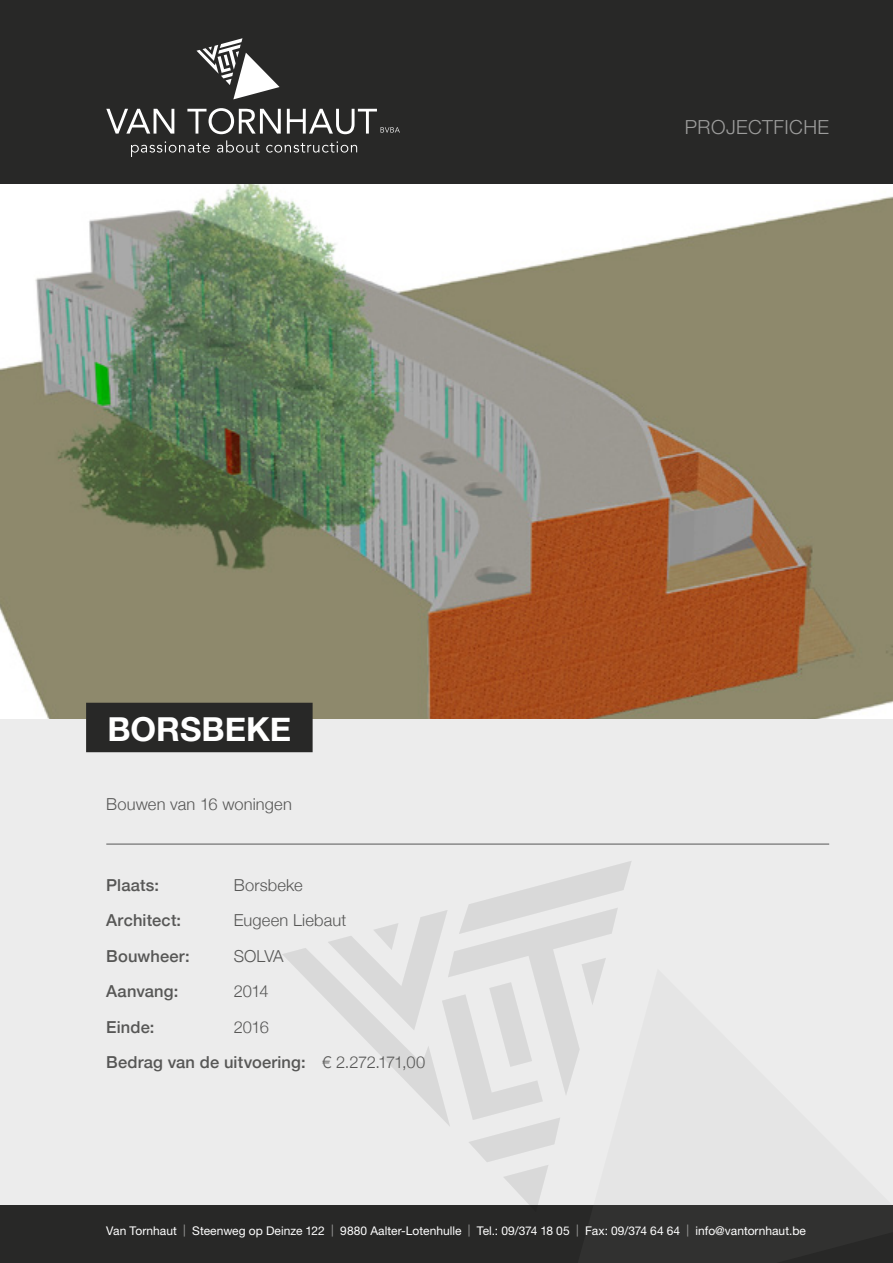
<style>
.page{position:relative;width:893px;height:1263px;background:#fff}
.page>*{position:absolute;margin:0;border:0;box-sizing:border-box;transform-origin:0 0}
.t1{font:700 33px "Helvetica Neue";color:#fff}
.t2{font:300 19.5px "Helvetica Neue LT Std";letter-spacing:.025em;color:#9d9d9c}
.t3{font:500 16.5px/35.5px "Helvetica Neue";letter-spacing:.01em;color:#575756}
.t4{font:300 16.5px "Helvetica Neue";letter-spacing:.01em;color:#575756}
.t5{font:12px "Helvetica Neue LT Std";color:#fff}
.s1{font-weight:300}
.s2{color:#9d9d9c}
</style>
<div class="page">
<div style="left:0;top:527px;width:893px;height:736px;background:#ececec"></div>
<div style="left:0;top:1205px;width:893px;height:58px;background:#282827"></div>
<svg style="left:282px;top:861px;width:349px;height:344px"></svg>
<svg style="left:562px;top:968px;width:69px;height:237px"></svg>
<img style="left:0;top:184px;width:893px;height:535px">
<div style="left:0;top:0;width:893px;height:184px;background:#282827"></div>
<hr style="left:106px;top:844px;width:723px;height:1px;background:#575756">
<div style="left:86px;top:703px;width:227px;height:49px;background:#282827"></div>
<svg style="left:106px;top:109px;width:68px;height:25px"></svg>
<svg style="left:187px;top:108px;width:94px;height:26px"></svg>
<svg style="left:131px;top:141px;width:79px;height:16px"></svg>
<svg style="left:217px;top:140px;width:43px;height:13px"></svg>
<svg style="left:266px;top:141px;width:91px;height:12px"></svg>
<svg style="left:196px;top:38px;width:84px;height:61px"></svg>
<svg style="left:287px;top:109px;width:113px;height:25px"></svg>
<h1 class="t1" style="left:107px;top:703px;width:185px">BORSBEKE</h1>
<h3 class="t4" style="left:106px;top:790px;width:187px">Bouwen van 16 woningen</h3>
<h3 class="t3" style="left:106px;top:866px;width:54px">Plaats:</h3>
<h3 class="t4" style="left:234px;top:871px;width:70px">Borsbeke</h3>
<h3 class="t3" style="left:106px;top:902px;width:76px">Architect:</h3>
<h3 class="t4" style="left:234px;top:907px;width:114px">Eugeen Liebaut</h3>
<h3 class="t3" style="left:106px;top:937px;width:85px">Bouwheer:</h3>
<h3 class="t4" style="left:234px;top:942px;width:51px">SOLVA</h3>
<h3 class="t3" style="left:106px;top:973px;width:74px">Aanvang:</h3>
<h3 class="t4" style="left:234px;top:978px;width:36px">2014</h3>
<h3 class="t3" style="left:106px;top:1008px;width:50px">Einde:</h3>
<h3 class="t3" style="left:106px;top:1008px;width:320px;text-indent:128px"><span class="s1">2016<br></span>Bedrag van de uitvoering: <span class="s1">€ 2.272.171,00</span></h3>
<h2 class="t2" style="left:685px;top:115px;width:146px">PROJECTFICHE</h2>
<p class="t5" style="left:106px;top:1223px;width:701px">Van Tornhaut <span class="s2">|</span> Steenweg op Deinze 122 <span class="s2">|</span> 9880 Aalter-Lotenhulle <span class="s2">|</span> Tel.: 09/374 18 05 <span class="s2">|</span> Fax: 09/374 64 64 <span class="s2">|</span> info@vantornhaut.be</p>
</div>
